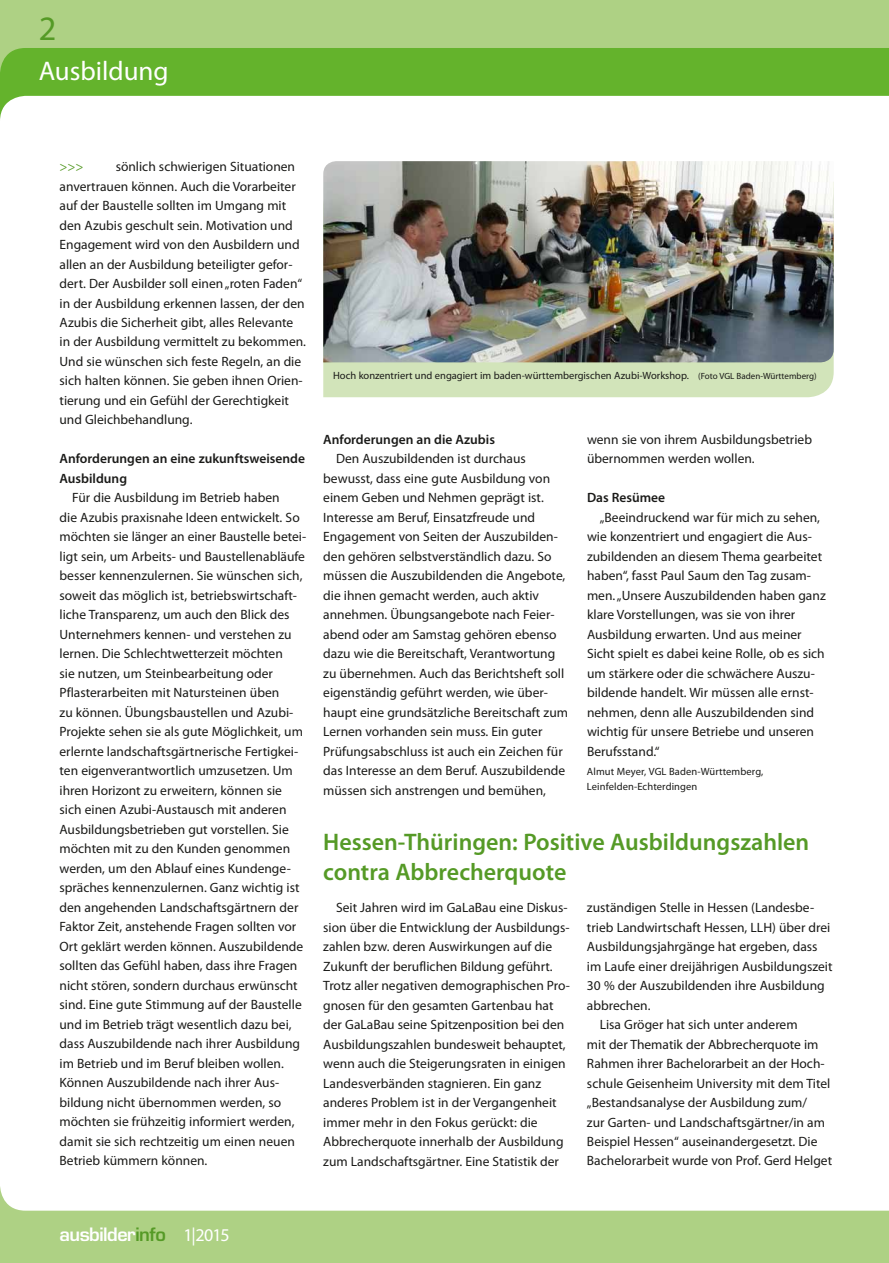
<style>
.page{position:relative;width:889px;height:1263px;background:#fff}
.page>*{position:absolute;margin:0;border:0;box-sizing:border-box;transform-origin:0 0}
.t1{font:34.35px "Myriad Pro";color:#559a26}
.t2{font:27px "Myriad Pro";color:#fff}
.t3{font:600 24px/30px "Myriad Pro";color:#559a26}
.t4{font:600 18px "Eurostile";letter-spacing:-.025em;color:#fff}
.t5{font:13.5px/19.5px "Myriad Pro";color:#1a1a18}
.t6{font:600 13.5px/19.5px "Myriad Pro";color:#1a1a18}
.t7{font:13.5px "Myriad Pro";color:#559a26}
.t8{font:10.5px/15px "Myriad Pro";color:#1a1a18}
.s1{font-size:9px}
.s2{color:#559a26}
.s3{font-family:"Myriad Pro";font-weight:400}
</style>
<div class="page">
<div style="left:323px;top:362px;width:510px;height:35px;background:#d2e4ba"></div>
<img style="left:323px;top:161px;width:510px;height:201px">
<div style="left:0;top:0;width:889px;height:87px;background:#aed184"></div>
<svg style="left:0;top:48px;width:889px;height:71px;fill:#64b32c"></svg>
<svg style="left:0;top:1187px;width:889px;height:76px;fill:#aed184"></svg>
<h1 class="t1" style="left:39px;top:7px;width:19px">2</h1>
<h2 class="t2" style="left:39px;top:54px;width:132px">Ausbildung</h2>
<p class="t5" style="left:60px;top:157px;width:248px;text-indent:56px">sönlich schwierigen Situationen anvertrauen können. Auch die Vorarbeiter auf der Baustelle sollten im Umgang mit den Azubis geschult sein. Motivation und Engagement wird von den Ausbildern und allen an der Ausbildung beteiligter gefor&shy;dert. Der Ausbilder soll einen „roten Faden“ in der Ausbildung erkennen lassen, der den Azubis die Sicherheit gibt, alles Relevante in der Ausbildung vermittelt zu bekommen.<br>Und sie wünschen sich feste Regeln, an die sich halten können. Sie geben ihnen Orien&shy;tierung und ein Gefühl der Gerechtigkeit und Gleichbehandlung.</p>
<p class="t6" style="left:60px;top:449px;width:247px">Anforderungen an eine zukunftsweisende<br>Ausbildung</p>
<p class="t5" style="left:60px;top:488px;width:248px;text-indent:13px">Für die Ausbildung im Betrieb haben<br>die Azubis praxisnahe Ideen entwickelt. So möchten sie länger an einer Baustelle betei&shy;ligt sein, um Arbeits- und Baustellenabläufe besser kennenzulernen. Sie wünschen sich, soweit das möglich ist, betriebswirtschaft&shy;liche Transparenz, um auch den Blick des Unternehmers kennen- und verstehen zu lernen. Die Schlechtwetterzeit möchten<br>sie nutzen, um Steinbearbeitung oder Pflasterarbeiten mit Natursteinen üben<br>zu können. Übungsbaustellen und Azubi-Projekte sehen sie als gute Möglichkeit, um erlernte landschaftsgärtnerische Fertigkei&shy;ten eigenverantwortlich umzusetzen. Um ihren Horizont zu erweitern, können sie sich einen Azubi-Austausch mit anderen Ausbildungsbetrieben gut vorstellen. Sie möchten mit zu den Kunden genommen werden, um den Ablauf eines Kundenge&shy;spräches kennenzulernen. Ganz wichtig ist den angehenden Landschaftsgärtnern der Faktor Zeit, anstehende Fragen sollten vor Ort geklärt werden können. Auszubildende sollten das Gefühl haben, dass ihre Fragen nicht stören, sondern durchaus erwünscht sind. Eine gute Stimmung auf der Baustelle und im Betrieb trägt wesentlich dazu bei, dass Auszubildende nach ihrer Ausbildung im Betrieb und im Beruf bleiben wollen.<br>Können Auszubildende nach ihrer Aus&shy;bildung nicht übernommen werden, so möchten sie frühzeitig informiert werden, damit sie sich rechtzeitig um einen neuen Betrieb kümmern können.</p>
<p class="t7" style="left:60px;top:158px;width:26px">&gt;&gt;&gt;</p>
<p class="t8" style="left:333px;top:368px;width:485px">Hoch konzentriert und engagiert im baden-württembergischen Azubi-Workshop. <span class="s1">(Foto VGL Baden-Württemberg)</span></p>
<p class="t6" style="left:323px;top:429px;width:173px">Anforderungen an die Azubis</p>
<p class="t5" style="left:323px;top:449px;width:246px;text-indent:13px">Den Auszubildenden ist durchaus bewusst, dass eine gute Ausbildung von einem Geben und Nehmen geprägt ist.<br>Interesse am Beruf, Einsatzfreude und Engagement von Seiten der Auszubilden&shy;den gehören selbstverständlich dazu. So müssen die Auszubildenden die Angebote, die ihnen gemacht werden, auch aktiv annehmen. Übungsangebote nach Feier&shy;abend oder am Samstag gehören ebenso dazu wie die Bereitschaft, Verantwortung zu übernehmen. Auch das Berichtsheft soll eigenständig geführt werden, wie über&shy;haupt eine grundsätzliche Bereitschaft zum Lernen vorhanden sein muss. Ein guter Prüfungsabschluss ist auch ein Zeichen für das Interesse an dem Beruf. Auszubildende müssen sich anstrengen und bemühen,</p>
<p class="t5" style="left:587px;top:429px;width:226px">wenn sie von ihrem Ausbildungsbetrieb übernommen werden wollen.</p>
<p class="t6" style="left:587px;top:487px;width:80px">Das Resümee</p>
<p class="t5" style="left:587px;top:507px;width:240px;text-indent:13px">„Beeindruckend war für mich zu sehen, wie konzentriert und engagiert die Aus&shy;zubildenden an diesem Thema gearbeitet haben“, fasst Paul Saum den Tag zusam&shy;men. „Unsere Auszubildenden haben ganz klare Vorstellungen, was sie von ihrer Ausbildung erwarten. Und aus meiner Sicht spielt es dabei keine Rolle, ob es sich um stärkere oder die schwächere Auszu&shy;bildende handelt. Wir müssen alle ernst&shy;nehmen, denn alle Auszubildenden sind wichtig für unsere Betriebe und unseren Berufsstand.“</p>
<p class="t8" style="left:587px;top:764px;width:178px">Almut Meyer, VGL Baden-Württemberg,<br>Leinfelden-Echterdingen</p>
<h3 class="t3" style="left:323px;top:827px;width:487px">Hessen-Thüringen: Positive Ausbildungszahlen contra Abbrecherquote</h3>
<p class="t5" style="left:323px;top:898px;width:248px;text-indent:13px">Seit Jahren wird im GaLaBau eine Diskus&shy;sion über die Entwicklung der Ausbildungs&shy;zahlen bzw. deren Auswirkungen auf die Zukunft der beruflichen Bildung geführt.<br>Trotz aller negativen demographischen Pro&shy;gnosen für den gesamten Gartenbau hat der GaLaBau seine Spitzenposition bei den Ausbildungszahlen bundesweit behauptet, wenn auch die Steigerungsraten in einigen Landesverbänden stagnieren. Ein ganz anderes Problem ist in der Vergangenheit immer mehr in den Fokus gerückt: die Abbrecherquote innerhalb der Ausbildung zum Landschaftsgärtner. Eine Statistik der</p>
<p class="t5" style="left:587px;top:897px;width:229px">zuständigen Stelle in Hessen (Landesbe-</p>
<p class="t5" style="left:587px;top:917px;width:245px">trieb Landwirtschaft Hessen, LLH) über drei</p>
<p class="t5" style="left:587px;top:936px;width:232px">Ausbildungsjahrgänge hat ergeben, dass</p>
<p class="t5" style="left:587px;top:956px;width:247px">im Laufe einer dreijährigen Ausbildungszeit</p>
<p class="t5" style="left:587px;top:975px;width:239px">30 % der Auszubildenden ihre Ausbildung</p>
<p class="t5" style="left:587px;top:995px;width:65px">abbrechen.</p>
<p class="t5" style="left:600px;top:1014px;width:199px">Lisa Gröger hat sich unter anderem</p>
<p class="t5" style="left:587px;top:1034px;width:233px">mit der Thematik der Abbrecherquote im</p>
<p class="t5" style="left:587px;top:1053px;width:239px">Rahmen ihrer Bachelorarbeit an der Hoch-</p>
<p class="t5" style="left:587px;top:1073px;width:245px">schule Geisenheim University mit dem Titel</p>
<p class="t5" style="left:587px;top:1092px;width:222px">„Bestandsanalyse der Ausbildung zum/</p>
<p class="t5" style="left:587px;top:1112px;width:239px">zur Garten- und Landschaftsgärtner/in am</p>
<p class="t5" style="left:587px;top:1131px;width:232px">Beispiel Hessen“ auseinandergesetzt. Die</p>
<p class="t5" style="left:587px;top:1151px;width:247px">Bachelorarbeit wurde von Prof. Gerd Helget</p>
<h3 class="t4" style="left:60px;top:1223px;width:172px">ausbilder<span class="s2">info</span> <span class="s3">1|2015</span></h3>
</div>
